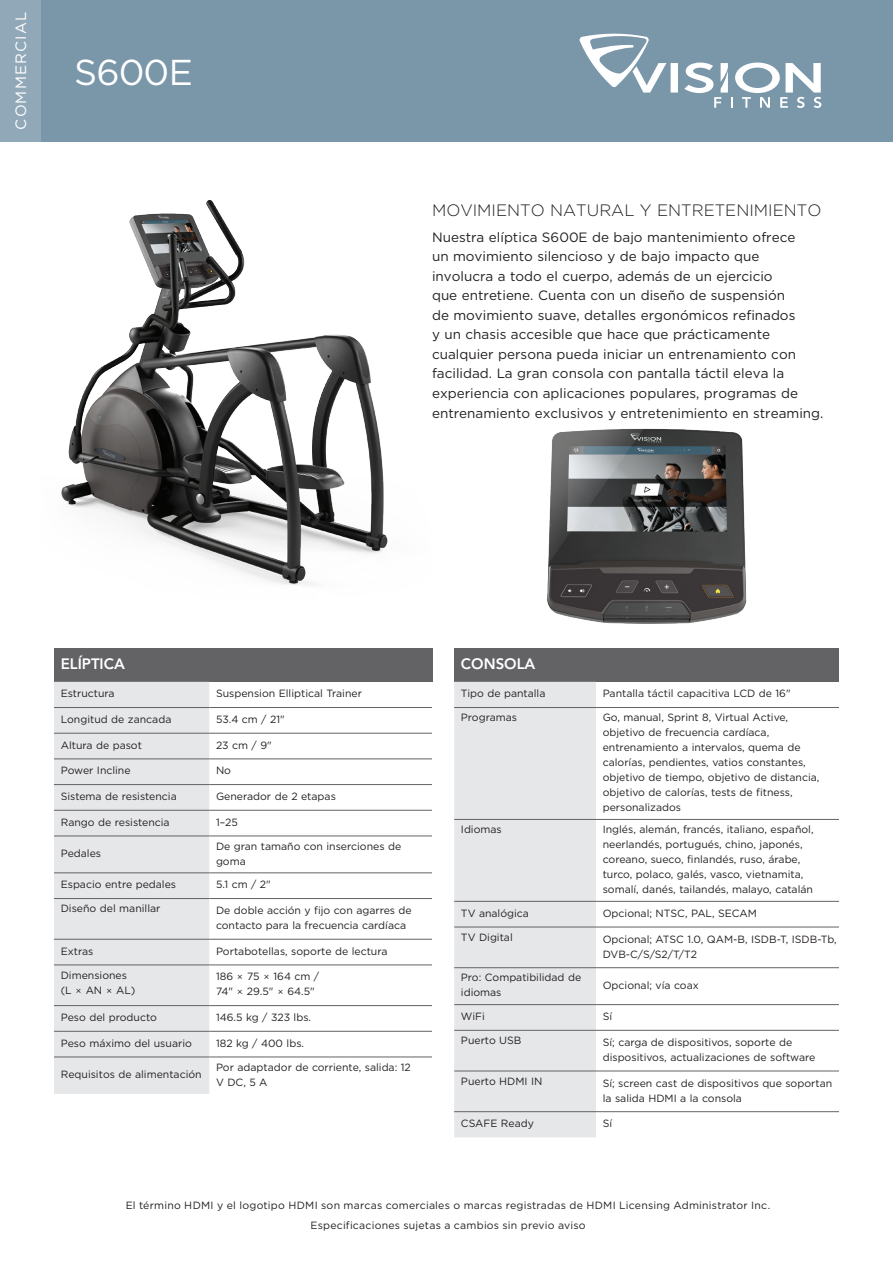
<style>
.page{position:relative;width:893px;height:1263px;background:#fff}
.page>*{position:absolute;margin:0;border:0;box-sizing:border-box;transform-origin:0 0}
.t1{font:36px "Gotham";letter-spacing:-.025em;color:#fff}
.Body_Text_-Avenir{font:300 16.5px "Gotham";color:#231f20}
.Table_-_Heading{font:800 15px "Avenir LT Std";color:#fff}
.t2{font:15px "Gotham";letter-spacing:.075em;color:#fff}
.Body_Text_-Avenir-2{font:13.5px/19.5px "Gotham";color:#231f20}
.Table_-_Right_Column{font:10.5px/15px "Gotham";color:#231f20}
.Table_-_Left_Column{font:10.5px/15px "Gotham";color:#231f20}
.Content_-_Bullets{font:10.5px "Gotham";letter-spacing:.02em;color:#231f20}
.Table_-_Right_Column-2{font:10.5px "Gotham";letter-spacing:.025em;color:#231f20}
.Table_Left_-_Avenir{font:10.5px "Gotham";color:#231f20}
.s1{font-family:"Avenir LT Std"}
</style>
<div class="page">
<div style="left:0;top:0;width:893px;height:142px;background:#7a97aa"></div>
<div style="left:0;top:0;width:40px;height:142px;background:#91a8b8"></div>
<svg style="left:580px;top:34px;width:241px;height:74px"></svg>
<img style="left:61px;top:200px;width:327px;height:385px">
<img style="left:547px;top:428px;width:200px;height:196px">
<div style="left:54px;top:648px;width:378px;height:34px;background:#636366"></div>
<div style="left:54px;top:682px;width:155px;height:412px;background:#e6e7e9"></div>
<hr style="left:54px;top:707px;width:155px;height:1px;background:#636366">
<hr style="left:209px;top:707px;width:223px;height:1px;background:#636366">
<hr style="left:54px;top:733px;width:155px;height:1px;background:#636366">
<hr style="left:209px;top:733px;width:223px;height:1px;background:#636366">
<hr style="left:54px;top:939px;width:155px;height:1px;background:#636366">
<hr style="left:209px;top:939px;width:223px;height:1px;background:#636366">
<hr style="left:54px;top:965px;width:155px;height:1px;background:#636366">
<hr style="left:209px;top:965px;width:223px;height:1px;background:#636366">
<hr style="left:54px;top:1005px;width:155px;height:1px;background:#636366">
<hr style="left:209px;top:1005px;width:223px;height:1px;background:#636366">
<hr style="left:54px;top:1031px;width:155px;height:1px;background:#636366">
<hr style="left:209px;top:1031px;width:223px;height:1px;background:#636366">
<hr style="left:54px;top:1057px;width:155px;height:1px;background:#636366">
<hr style="left:209px;top:1057px;width:223px;height:1px;background:#636366">
<hr style="left:54px;top:759px;width:155px;height:1px;background:#636366">
<hr style="left:209px;top:759px;width:223px;height:1px;background:#636366">
<hr style="left:54px;top:784px;width:155px;height:1px;background:#636366">
<hr style="left:209px;top:784px;width:223px;height:1px;background:#636366">
<hr style="left:54px;top:810px;width:155px;height:1px;background:#636366">
<hr style="left:209px;top:810px;width:223px;height:1px;background:#636366">
<hr style="left:54px;top:836px;width:155px;height:1px;background:#636366">
<hr style="left:209px;top:836px;width:223px;height:1px;background:#636366">
<hr style="left:54px;top:872px;width:155px;height:1px;background:#636366">
<hr style="left:209px;top:872px;width:223px;height:1px;background:#636366">
<hr style="left:54px;top:898px;width:155px;height:1px;background:#636366">
<hr style="left:209px;top:898px;width:223px;height:1px;background:#636366">
<div style="left:454px;top:648px;width:385px;height:34px;background:#636366"></div>
<div style="left:454px;top:682px;width:142px;height:455px;background:#e6e7e9"></div>
<hr style="left:454px;top:707px;width:142px;height:1px;background:#636366">
<hr style="left:596px;top:707px;width:243px;height:1px;background:#636366">
<hr style="left:454px;top:819px;width:142px;height:1px;background:#636366">
<hr style="left:596px;top:819px;width:243px;height:1px;background:#636366">
<hr style="left:454px;top:901px;width:142px;height:1px;background:#636366">
<hr style="left:596px;top:901px;width:243px;height:1px;background:#636366">
<hr style="left:454px;top:927px;width:142px;height:1px;background:#636366">
<hr style="left:596px;top:927px;width:243px;height:1px;background:#636366">
<hr style="left:454px;top:967px;width:142px;height:1px;background:#636366">
<hr style="left:596px;top:967px;width:243px;height:1px;background:#636366">
<hr style="left:454px;top:1004px;width:142px;height:1px;background:#636366">
<hr style="left:596px;top:1004px;width:243px;height:1px;background:#636366">
<hr style="left:454px;top:1030px;width:142px;height:1px;background:#636366">
<hr style="left:596px;top:1030px;width:243px;height:1px;background:#636366">
<hr style="left:454px;top:1071px;width:142px;height:1px;background:#636366">
<hr style="left:596px;top:1071px;width:243px;height:1px;background:#636366">
<hr style="left:454px;top:1111px;width:142px;height:1px;background:#636366">
<hr style="left:596px;top:1111px;width:243px;height:1px;background:#636366">
<h3 class="t2" style="left:11px;top:130px;width:119px;rotate:-90deg">COMMERCIAL</h3>
<p class="t1" style="left:74px;top:49px;width:120px">S600E</p>
<p class="Body_Text_-Avenir" style="left:432px;top:199px;width:391px">MOVIMIENTO NATURAL Y ENTRETENIMIENTO</p>
<p class="Body_Text_-Avenir-2" style="left:432px;top:227px;width:393px">Nuestra elíptica S600E de bajo mantenimiento ofrece<br>un movimiento silencioso y de bajo impacto que involucra a todo el cuerpo, además de un ejercicio<br>que entretiene. Cuenta con un diseño de suspensión<br>de movimiento suave, detalles ergonómicos refinados<br>y un chasis accesible que hace que prácticamente cualquier persona pueda iniciar un entrenamiento con facilidad. La gran consola con pantalla táctil eleva la experiencia con aplicaciones populares, programas de entrenamiento exclusivos y entretenimiento en streaming.</p>
<p class="Table_-_Heading" style="left:61px;top:655px;width:66px">ELÍPTICA</p>
<p class="Table_-_Left_Column" style="left:61px;top:686px;width:55px">Estructura</p>
<p class="Table_-_Right_Column" style="left:216px;top:686px;width:147px">Suspension Elliptical Trainer</p>
<p class="Table_-_Left_Column" style="left:61px;top:712px;width:112px">Longitud de zancada</p>
<p class="Table_-_Right_Column" style="left:216px;top:712px;width:70px">53.4 cm / 21"</p>
<p class="Table_-_Left_Column" style="left:61px;top:737px;width:83px">Altura de pasot</p>
<p class="Table_-_Right_Column" style="left:216px;top:737px;width:57px">23 cm / 9"</p>
<p class="Table_-_Left_Column" style="left:61px;top:763px;width:71px">Power Incline</p>
<p class="Table_-_Right_Column" style="left:216px;top:763px;width:17px">No</p>
<p class="Table_-_Left_Column" style="left:61px;top:789px;width:118px">Sistema de resistencia</p>
<p class="Table_-_Right_Column" style="left:216px;top:789px;width:121px">Generador de 2 etapas</p>
<p class="Table_-_Left_Column" style="left:61px;top:814px;width:110px">Rango de resistencia</p>
<p class="Table_-_Right_Column" style="left:216px;top:814px;width:24px">1–25</p>
<p class="Table_-_Left_Column" style="left:61px;top:846px;width:42px">Pedales</p>
<p class="Table_-_Right_Column" style="left:216px;top:838px;width:187px">De gran tamaño con inserciones de goma</p>
<p class="Table_-_Left_Column" style="left:61px;top:877px;width:117px">Espacio entre pedales</p>
<p class="Table_-_Right_Column" style="left:216px;top:877px;width:56px">5.1 cm / 2"</p>
<p class="Table_-_Left_Column" style="left:61px;top:901px;width:101px">Diseño del manillar</p>
<p class="Table_-_Right_Column" style="left:216px;top:903px;width:197px">De doble acción y fijo con agarres de contacto para la frecuencia cardíaca</p>
<p class="Table_-_Left_Column" style="left:61px;top:943px;width:34px">Extras</p>
<p class="Table_-_Right_Column" style="left:216px;top:943px;width:173px">Portabotellas, soporte de lectura</p>
<p class="Table_Left_-_Avenir" style="left:61px;top:968px;width:68px">Dimensiones</p>
<p class="Table_Left_-_Avenir" style="left:61px;top:983px;width:76px">(L <span class="s1">×</span> AN <span class="s1">×</span> AL)</p>
<p class="Table_-_Right_Column" style="left:216px;top:969px;width:105px">186 <span class="s1">×</span> 75 <span class="s1">×</span> 164 cm /</p>
<p class="Table_-_Right_Column" style="left:216px;top:984px;width:100px">74" <span class="s1">×</span> 29.5" <span class="s1">×</span> 64.5"</p>
<p class="Table_-_Left_Column" style="left:61px;top:1010px;width:98px">Peso del producto</p>
<p class="Table_-_Right_Column" style="left:216px;top:1010px;width:97px">146.5 kg / 323 lbs.</p>
<p class="Table_-_Left_Column" style="left:61px;top:1035px;width:133px">Peso máximo del usuario</p>
<p class="Table_-_Right_Column" style="left:216px;top:1035px;width:90px">182 kg / 400 lbs.</p>
<p class="Table_Left_-_Avenir" style="left:61px;top:1068px;width:142px">Requisitos de alimentación</p>
<p class="Table_-_Right_Column" style="left:216px;top:1059px;width:196px">Por adaptador de corriente, salida: 12<br>V DC, 5 A</p>
<p class="Table_-_Heading" style="left:461px;top:655px;width:76px">CONSOLA</p>
<p class="Table_-_Left_Column" style="left:461px;top:686px;width:86px">Tipo de pantalla</p>
<p class="Table_-_Right_Column" style="left:603px;top:686px;width:189px">Pantalla táctil capacitiva LCD de 16"</p>
<p class="Table_-_Left_Column" style="left:461px;top:710px;width:58px">Programas</p>
<p class="Table_-_Right_Column" style="left:603px;top:710px;width:218px">Go, manual, Sprint 8, Virtual Active, objetivo de frecuencia cardíaca, entrenamiento a intervalos, quema de calorías, pendientes, vatios constantes, objetivo de tiempo, objetivo de distancia, objetivo de calorías, tests de fitness, personalizados</p>
<p class="Table_-_Left_Column" style="left:461px;top:822px;width:42px">Idiomas</p>
<p class="Table_-_Right_Column" style="left:603px;top:822px;width:212px">Inglés, alemán, francés, italiano, español, neerlandés, portugués, chino, japonés, coreano, sueco, finlandés, ruso, árabe, turco, polaco, galés, vasco, vietnamita, somalí, danés, tailandés, malayo, catalán</p>
<p class="Table_-_Left_Column" style="left:461px;top:905px;width:70px">TV analógica</p>
<p class="Table_-_Right_Column" style="left:603px;top:905px;width:156px">Opcional; NTSC, PAL, SECAM</p>
<p class="Table_-_Left_Column" style="left:461px;top:929px;width:53px">TV Digital</p>
<p class="Table_-_Right_Column" style="left:603px;top:931px;width:236px">Opcional; ATSC 1.0, QAM-B, ISDB-T, ISDB-Tb,<br>DVB-C/S/S2/T/T2</p>
<p class="Table_-_Left_Column" style="left:461px;top:970px;width:122px">Pro: Compatibilidad de idiomas</p>
<p class="Table_-_Right_Column" style="left:603px;top:977px;width:98px">Opcional; vía coax</p>
<p class="Table_-_Left_Column" style="left:461px;top:1009px;width:25px">WiFi</p>
<p class="Table_-_Right_Column" style="left:603px;top:1009px;width:11px">Sí</p>
<p class="Table_-_Left_Column" style="left:461px;top:1032px;width:62px">Puerto USB</p>
<p class="Table_-_Right_Column" style="left:603px;top:1034px;width:214px">Sí; carga de dispositivos, soporte de dispositivos, actualizaciones de software</p>
<p class="Table_-_Left_Column" style="left:461px;top:1073px;width:83px">Puerto HDMI IN</p>
<p class="Table_-_Right_Column" style="left:603px;top:1075px;width:231px">Sí; screen cast de dispositivos que soportan la salida HDMI a la consola</p>
<p class="Table_-_Left_Column" style="left:461px;top:1116px;width:74px">CSAFE Ready</p>
<p class="Table_-_Right_Column" style="left:603px;top:1116px;width:11px">Sí</p>
<p class="Content_-_Bullets" style="left:126px;top:1199px;width:646px">El término HDMI y el logotipo HDMI son marcas comerciales o marcas registradas de HDMI Licensing Administrator Inc.</p>
<p class="Content_-_Bullets" style="left:310px;top:1218px;width:277px">Especificaciones sujetas a cambios sin previo aviso</p>
<p class="Table_-_Right_Column-2" style="left:138px;top:1199px;width:618px">The term HDMI and the HDMI Logo are trademarks or registered trademarks of HDMI Licensing Administrator, Inc.</p>
</div>
